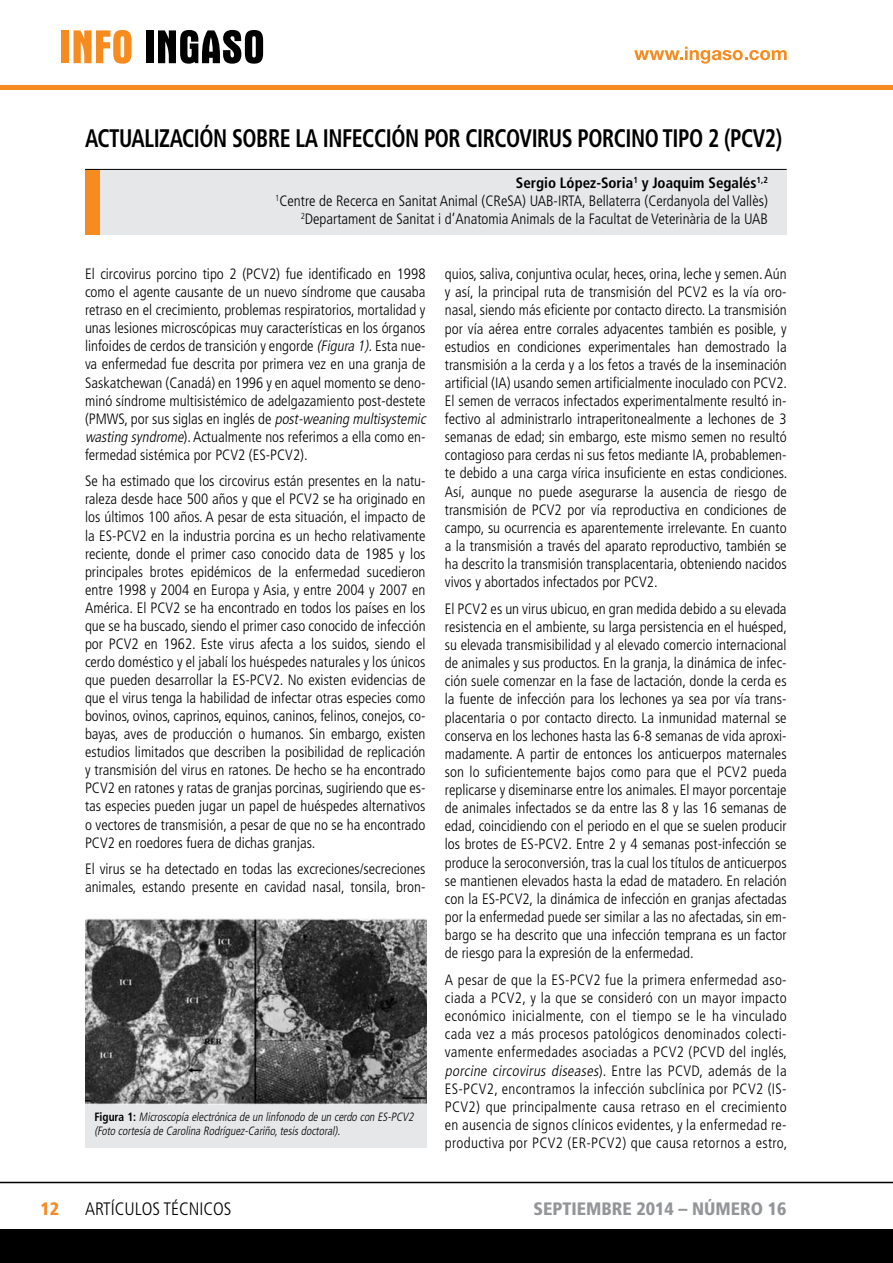
<style>
.page{position:relative;width:893px;height:1263px;background:#fff}
.page>*{position:absolute;margin:0;border:0;box-sizing:border-box;transform-origin:0 0}
.t1{font:700 condensed 25.35px "Frutiger";letter-spacing:-.02em;color:#000;scale:.86 1}
.t2{font:900 condensed 18px "Frutiger";color:#939598}
.t3{font:300 condensed 18px "Frutiger";color:#000}
.t4{font:900 condensed 18px "Frutiger";color:#f68b1f}
.t5{font:300 condensed 15px/18.1px "Frutiger";color:#000;text-align:justify}
.t6{font:italic 300 condensed 12px/14.4px "Frutiger";color:#000;scale:.95 1}
.s1{font-weight:700}
.s2{font-style:italic}
.s3{font-weight:700;font-style:normal}
</style>
<div class="page">
<hr style="left:0;top:85px;width:893px;height:4px;background:#f68b1f">
<div style="left:62px;top:30px;width:7px;height:33px;background:#f68b1f"></div>
<svg style="left:74px;top:30px;width:57px;height:34px"></svg>
<div style="left:146px;top:30px;width:7px;height:33px;background:#000"></div>
<svg style="left:158px;top:30px;width:105px;height:34px"></svg>
<div style="left:0;top:1229px;width:893px;height:34px;background:#000"></div>
<hr style="left:0;top:1182px;width:893px;height:1px;background:#000">
<svg style="left:634px;top:47px;width:153px;height:17px"></svg>
<div style="left:85px;top:169px;width:702px;height:66px;background:#e6e7e8"></div>
<div style="left:85px;top:169px;width:15px;height:65px;background:#f68b1f"></div>
<hr style="left:85px;top:169px;width:702px;height:1px;background:#000">
<div style="left:85px;top:1097px;width:342px;height:51px;background:#e6e7e8"></div>
<img style="left:85px;top:918px;width:342px;height:187px">
<h1 class="t1" style="left:85px;top:123px;width:28px">ACTUALIZACIÓN</h1>
<h1 class="t1" style="left:232px;top:123px;width:15px">SOBRE</h1>
<h1 class="t1" style="left:295px;top:123px;width:45px">LA INFECCIÓN</h1>
<h1 class="t1" style="left:424px;top:123px;width:62px">POR CIRCOVIRUS</h1>
<h1 class="t1" style="left:577px;top:123px;width:15px">PORCINO</h1>
<h1 class="t1" style="left:663px;top:123px;width:13px">TIPO</h1>
<h1 class="t1" style="left:708px;top:123px;width:88px">2 (PCV2)</h1>
<p class="t5" style="left:275px;top:174px;width:494px;text-align:right"><span class="s1">SERGIO LÓPEZ-SORIA</span><sup>1</sup> <span class="s1">Y JOAQUIM SEGALÉS</span><sup>1,2<br></sup><sup>1</sup>Centre de Recerca en Sanitat Animal (CReSA) UAB-IRTA, Bellaterra (Cerdanyola del Vallès)<br><sup>2</sup>Departament de Sanitat i d’Anatomia Animals de la Facultat de Veterinària de la UAB</p>
<p class="t5" style="left:85px;top:265px;width:345px;text-align:left">El circovirus porcino tipo 2 (PCV2) fue identificado en 1998 como el agente causante de un nuevo síndrome que causaba retraso en el crecimiento, problemas respiratorios, mortalidad y unas lesiones microscópicas muy características en los órganos linfoides de cerdos de transición y engorde <span class="s2">(Figura 1).</span>Esta nue&shy;va enfermedad fue descrita por primera vez en una granja de Saskatchewan (Canadá) en 1996 y en aquel momento se deno&shy;minó síndrome multisistémico de adelgazamiento post-destete ( P M WS, p o r s u s s i g l a s e n i n g l é s d e <span class="s2">post-weaning multisystemic wasting syndrome</span>). Actualmente nos referimos a ella como en&shy;fermedad sistémica por PCV2 (ES-PCV2).</p>
<p class="t5" style="left:85px;top:472px;width:342px">Se ha estimado que los circovirus están presentes en la natu&shy;raleza desde hace 500 años y que el PCV2 se ha originado en los últimos 100 años. A pesar de esta situación, el impacto de la ES-PCV2 en la industria porcina es un hecho relativamente reciente, donde el primer caso conocido data de 1985 y los principales brotes epidémicos de la enfermedad sucedieron entre 1998 y 2004 en Europa y Asia, y entre 2004 y 2007 en América. El PCV2 se ha encontrado en todos los países en los que se ha buscado, siendo el primer caso conocido de infección por PCV2 en 1962. Este virus afecta a los suidos, siendo el cerdo doméstico y el jabalí los huéspedes naturales y los únicos que pueden desarrollar la ES-PCV2. No existen evidencias de que el virus tenga la habilidad de infectar otras especies como bovinos, ovinos, caprinos, equinos, caninos, felinos, conejos, co&shy;bayas, aves de producción o humanos. Sin embargo, existen estudios limitados que describen la posibilidad de replicación y transmisión del virus en ratones. De hecho se ha encontrado PCV2 en ratones y ratas de granjas porcinas, sugiriendo que es&shy;tas especies pueden jugar un papel de huéspedes alternativos o vectores de transmisión, a pesar de que no se ha encontrado PCV2 en roedores fuera de dichas granjas.</p>
<p class="t5" style="left:85px;top:860px;width:342px">El virus se ha detectado en todas las excreciones/secreciones animales, estando presente en cavidad nasal, tonsila, bron-</p>
<p class="t6" style="left:94px;top:1109px;width:340px"><span class="s3">F I G U R A 1 :</span> Microscopía electrónica de un linfonodo de un cerdo con ES-PCV2 (Foto cortesía de Carolina Rodríguez-Cariño,tesisdoctoral).</p>
<p class="t5" style="left:445px;top:265px;width:344px">quios, saliva, conjuntiva ocular, heces, orina, leche y semen. Aún y así, la principal ruta de transmisión del PCV2 es la vía oro&shy;nasal, siendo más eficiente por contacto directo. La transmisión por vía aérea entre corrales adyacentes también es posible, y estudios en condiciones experimentales han demostrado la transmisión a la cerda y a los fetos a través de la inseminación artificial (IA) usando semen artificialmente inoculado con PCV2.<br>El semen de verracos infectados experimentalmente resultó in&shy;fectivo al administrarlo intraperitonealmente a lechones de 3 semanas de edad; sin embargo, este mismo semen no resultó contagioso para cerdas ni sus fetos mediante IA, probablemen&shy;te debido a una carga vírica insuficiente en estas condiciones.<br>Así, aunque no puede asegurarse la ausencia de riesgo de transmisión de PCV2 por vía reproductiva en condiciones de campo, su ocurrencia es aparentemente irrelevante. En cuanto a la transmisión a través del aparato reproductivo, también se ha descrito la transmisión transplacentaria, obteniendo nacidos vivos y abortados infectados por PCV2.</p>
<p class="t5" style="left:445px;top:600px;width:344px">El PCV2 es un virus ubicuo, en gran medida debido a su elevada resistencia en el ambiente, su larga persistencia en el huésped, su elevada transmisibilidad y al elevado comercio internacional de animales y sus productos. En la granja, la dinámica de infec&shy;ción suele comenzar en la fase de lactación, donde la cerda es la fuente de infección para los lechones ya sea por vía trans&shy;placentaria o por contacto directo. La inmunidad maternal se conserva en los lechones hasta las 6-8 semanas de vida aproxi&shy;madamente. A partir de entonces los anticuerpos maternales son lo suficientemente bajos como para que el PCV2 pueda replicarse y diseminarse entre los animales. El mayor porcentaje de animales infectados se da entre las 8 y las 16 semanas de edad, coincidiendo con el periodo en el que se suelen producir los brotes de ES-PCV2. Entre 2 y 4 semanas post-infección se produce la seroconversión, tras la cual los títulos de anticuerpos se mantienen elevados hasta la edad de matadero. En relación con la ES-PCV2, la dinámica de infección en granjas afectadas por la enfermedad puede ser similar a las no afectadas, sin em&shy;bargo se ha descrito que una infección temprana es un factor de riesgo para la expresión de la enfermedad.</p>
<p class="t5" style="left:445px;top:971px;width:344px">A pesar de que la ES-PCV2 fue la primera enfermedad aso&shy;ciada a PCV2, y la que se consideró con un mayor impacto económico inicialmente, con el tiempo se le ha vinculado cada vez a más procesos patológicos denominados colecti&shy;vamente enfermedades asociadas a PCV2 (PCVD del inglés, <span class="s2">porcine circovirus diseases</span>) . E n t r e l a s P C V D , a d e m á s d e l a ES-PCV2, encontramos la infección subclínica por PCV2 (IS-PCV2) que principalmente causa retraso en el crecimiento en ausencia de signos clínicos evidentes, y la enfermedad re&shy;productiva por PCV2 (ER-PCV2) que causa retornos a estro,</p>
<p class="t4" style="left:40px;top:1198px;width:20px">12</p>
<p class="t3" style="left:85px;top:1199px;width:148px">ARTÍCULOS TÉCNICOS</p>
<p class="t2" style="left:533px;top:1198px;width:255px">SEPTIEMBRE 2014 – NÚMERO 16</p>
</div>
